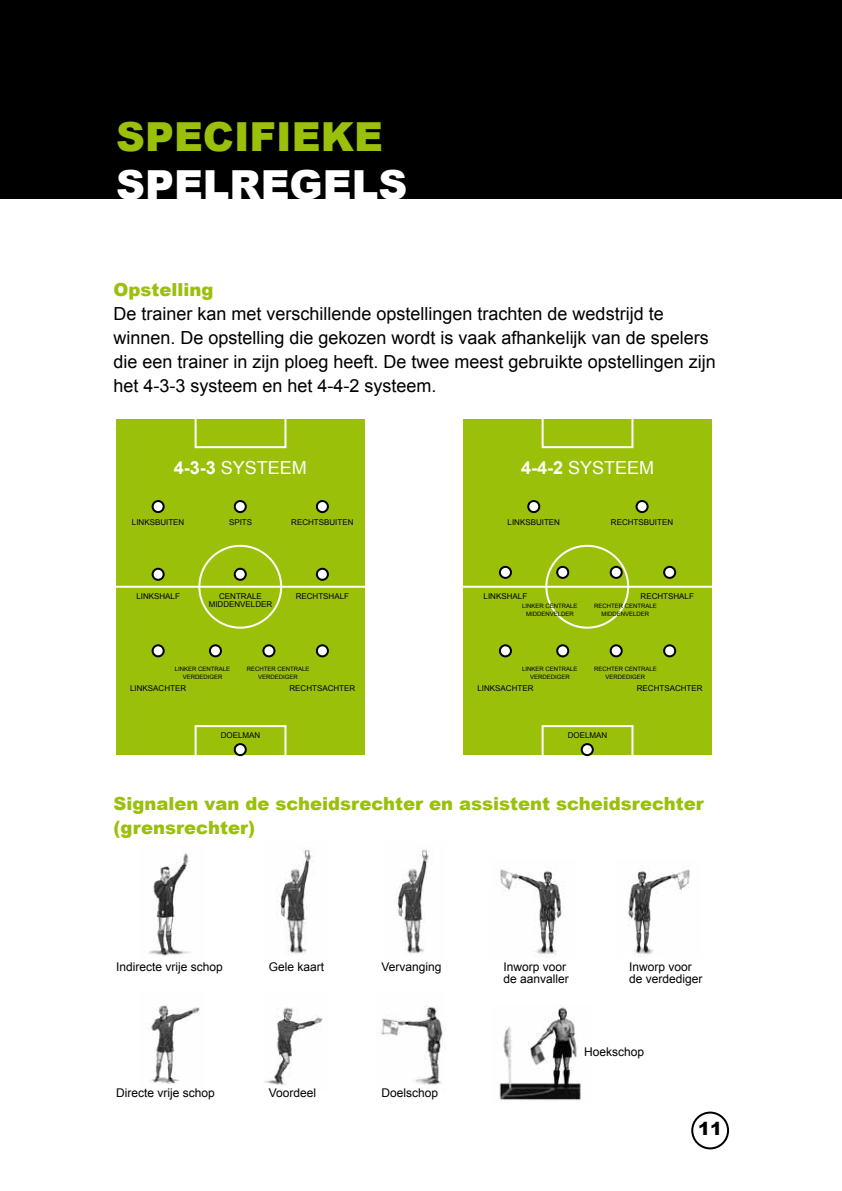
<style>
.page{position:relative;width:842px;height:1191px;background:#fff}
.page>*{position:absolute;margin:0;border:0;box-sizing:border-box;transform-origin:0 0}
.t1{font:900 40px "Arial";color:#9ac00a}
.t2{font:900 40px "Arial";color:#fff}
.t3{font:18px/24px "Arial";color:#000}
.t4{font:900 18px/24px "Arial";color:#9ac00a}
.t5{font:18px "Arial";color:#fff}
.t6{font:900 18px "Arial";color:#000}
.t7{font:12px/12px "Arial";color:#000}
.t8{font:8px/8px "Arial";color:#000;text-align:center}
.t9{font:6px/8px "Arial";color:#000;text-align:center}
.s1{font-weight:700}
</style>
<div class="page">
<img style="left:264px;top:1007px;width:59px;height:78px">
<img style="left:499px;top:1005px;width:82px;height:96px">
<img style="left:381px;top:1006px;width:62px;height:79px">
<img style="left:500px;top:869px;width:62px;height:86px">
<img style="left:628px;top:869px;width:62px;height:88px">
<div style="left:0;top:0;width:842px;height:198px;background:#000"></div>
<div style="left:116px;top:419px;width:248px;height:335px;background:#9ac00a"></div>
<div style="left:463px;top:419px;width:248px;height:335px;background:#9ac00a"></div>
<div style="left:195px;top:412px;width:91px;height:36px;border:2px solid #fff"></div>
<div style="left:542px;top:412px;width:91px;height:36px;border:2px solid #fff"></div>
<div style="left:195px;top:725px;width:91px;height:36px;border:2px solid #fff"></div>
<div style="left:542px;top:725px;width:91px;height:36px;border:2px solid #fff"></div>
<div style="left:198px;top:545px;width:84px;height:83px;border:2px solid #fff;border-radius:50%"></div>
<div style="left:545px;top:545px;width:84px;height:83px;border:2px solid #fff;border-radius:50%"></div>
<hr style="left:108px;top:586px;width:265px;height:2px;background:#fff">
<hr style="left:455px;top:586px;width:265px;height:2px;background:#fff">
<div style="left:235px;top:501px;width:11px;height:11px;background:#fff;border-radius:50%"></div>
<div style="left:234px;top:500px;width:13px;height:13px;border:2px solid #000;border-radius:50%"></div>
<div style="left:235px;top:569px;width:11px;height:11px;background:#fff;border-radius:50%"></div>
<div style="left:234px;top:568px;width:13px;height:13px;border:2px solid #000;border-radius:50%"></div>
<div style="left:235px;top:744px;width:11px;height:11px;background:#fff;border-radius:50%"></div>
<div style="left:234px;top:743px;width:13px;height:13px;border:2px solid #000;border-radius:50%"></div>
<div style="left:582px;top:744px;width:11px;height:11px;background:#fff;border-radius:50%"></div>
<div style="left:581px;top:743px;width:13px;height:13px;border:2px solid #000;border-radius:50%"></div>
<div style="left:153px;top:501px;width:11px;height:11px;background:#fff;border-radius:50%"></div>
<div style="left:152px;top:500px;width:13px;height:13px;border:2px solid #000;border-radius:50%"></div>
<div style="left:528px;top:501px;width:11px;height:11px;background:#fff;border-radius:50%"></div>
<div style="left:527px;top:500px;width:13px;height:13px;border:2px solid #000;border-radius:50%"></div>
<div style="left:153px;top:569px;width:11px;height:11px;background:#fff;border-radius:50%"></div>
<div style="left:152px;top:568px;width:13px;height:13px;border:2px solid #000;border-radius:50%"></div>
<div style="left:153px;top:645px;width:11px;height:11px;background:#fff;border-radius:50%"></div>
<div style="left:152px;top:644px;width:13px;height:13px;border:2px solid #000;border-radius:50%"></div>
<div style="left:500px;top:645px;width:11px;height:11px;background:#fff;border-radius:50%"></div>
<div style="left:499px;top:644px;width:13px;height:13px;border:2px solid #000;border-radius:50%"></div>
<div style="left:500px;top:567px;width:11px;height:11px;background:#fff;border-radius:50%"></div>
<div style="left:499px;top:566px;width:13px;height:13px;border:2px solid #000;border-radius:50%"></div>
<div style="left:210px;top:645px;width:11px;height:11px;background:#fff;border-radius:50%"></div>
<div style="left:209px;top:644px;width:13px;height:13px;border:2px solid #000;border-radius:50%"></div>
<div style="left:557px;top:645px;width:11px;height:11px;background:#fff;border-radius:50%"></div>
<div style="left:556px;top:644px;width:13px;height:13px;border:2px solid #000;border-radius:50%"></div>
<div style="left:557px;top:567px;width:11px;height:11px;background:#fff;border-radius:50%"></div>
<div style="left:556px;top:566px;width:13px;height:13px;border:2px solid #000;border-radius:50%"></div>
<div style="left:263px;top:645px;width:11px;height:11px;background:#fff;border-radius:50%"></div>
<div style="left:262px;top:644px;width:13px;height:13px;border:2px solid #000;border-radius:50%"></div>
<div style="left:611px;top:645px;width:11px;height:11px;background:#fff;border-radius:50%"></div>
<div style="left:610px;top:644px;width:13px;height:13px;border:2px solid #000;border-radius:50%"></div>
<div style="left:611px;top:567px;width:11px;height:11px;background:#fff;border-radius:50%"></div>
<div style="left:610px;top:566px;width:13px;height:13px;border:2px solid #000;border-radius:50%"></div>
<div style="left:317px;top:501px;width:11px;height:11px;background:#fff;border-radius:50%"></div>
<div style="left:316px;top:500px;width:13px;height:13px;border:2px solid #000;border-radius:50%"></div>
<div style="left:636px;top:501px;width:12px;height:11px;background:#fff;border-radius:50%"></div>
<div style="left:635px;top:500px;width:14px;height:13px;border:2px solid #000;border-radius:50%"></div>
<div style="left:317px;top:569px;width:11px;height:11px;background:#fff;border-radius:50%"></div>
<div style="left:316px;top:568px;width:13px;height:13px;border:2px solid #000;border-radius:50%"></div>
<div style="left:317px;top:645px;width:11px;height:11px;background:#fff;border-radius:50%"></div>
<div style="left:316px;top:644px;width:13px;height:13px;border:2px solid #000;border-radius:50%"></div>
<div style="left:664px;top:645px;width:11px;height:11px;background:#fff;border-radius:50%"></div>
<div style="left:663px;top:644px;width:13px;height:13px;border:2px solid #000;border-radius:50%"></div>
<div style="left:664px;top:567px;width:11px;height:11px;background:#fff;border-radius:50%"></div>
<div style="left:663px;top:566px;width:13px;height:13px;border:2px solid #000;border-radius:50%"></div>
<img style="left:149px;top:853px;width:42px;height:103px">
<img style="left:151px;top:1005px;width:49px;height:79px">
<img style="left:276px;top:849px;width:35px;height:105px">
<img style="left:397px;top:849px;width:32px;height:105px">
<div style="left:691px;top:1111px;width:38px;height:38px;border:2px solid #000;border-radius:50%"></div>
<h1 class="t1" style="left:116px;top:108px;width:268px">SPECIFIEKE</h1>
<h1 class="t2" style="left:116px;top:156px;width:293px">SPELREGELS</h1>
<p class="t4" style="left:113px;top:277px;width:101px">Opstelling</p>
<p class="t3" style="left:113px;top:302px;width:604px">De trainer kan met verschillende opstellingen trachten de wedstrijd te winnen. De opstelling die gekozen wordt is vaak afhankelijk van de spelers die een trainer in zijn ploeg heeft. De twee meest gebruikte opstellingen zijn het 4-3-3 systeem en het 4-4-2 systeem.</p>
<p class="t5" style="left:174px;top:456px;width:135px"><span class="s1">4-3-3</span> SYSTEEM</p>
<p class="t5" style="left:521px;top:456px;width:135px"><span class="s1">4-4-2</span> SYSTEEM</p>
<p class="t8" style="left:229px;top:518px;width:25px">SPITS</p>
<p class="t8" style="left:291px;top:518px;width:64px">RECHTSBUITEN</p>
<p class="t8" style="left:611px;top:518px;width:64px">RECHTSBUITEN</p>
<p class="t8" style="left:132px;top:518px;width:54px">LINKSBUITEN</p>
<p class="t8" style="left:507px;top:518px;width:54px">LINKSBUITEN</p>
<p class="t8" style="left:296px;top:592px;width:55px">RECHTSHALF</p>
<p class="t8" style="left:641px;top:592px;width:55px">RECHTSHALF</p>
<p class="t8" style="left:136px;top:592px;width:45px">LINKSHALF</p>
<p class="t8" style="left:484px;top:592px;width:45px">LINKSHALF</p>
<p class="t8" style="left:209px;top:592px;width:65px">CENTRALE<br>MIDDENVELDER</p>
<p class="t9" style="left:522px;top:602px;width:57px">LINKER CENTRALE<br>MIDDENVELDER</p>
<p class="t9" style="left:594px;top:602px;width:64px">RECHTER CENTRALE<br>MIDDENVELDER</p>
<p class="t9" style="left:175px;top:665px;width:57px">LINKER CENTRALE<br>VERDEDIGER</p>
<p class="t9" style="left:522px;top:665px;width:57px">LINKER CENTRALE<br>VERDEDIGER</p>
<p class="t9" style="left:247px;top:665px;width:64px">RECHTER CENTRALE<br>VERDEDIGER</p>
<p class="t9" style="left:594px;top:665px;width:64px">RECHTER CENTRALE<br>VERDEDIGER</p>
<p class="t8" style="left:289px;top:684px;width:67px">RECHTSACHTER</p>
<p class="t8" style="left:637px;top:684px;width:67px">RECHTSACHTER</p>
<p class="t8" style="left:130px;top:684px;width:58px">LINKSACHTER</p>
<p class="t8" style="left:477px;top:684px;width:58px">LINKSACHTER</p>
<p class="t8" style="left:221px;top:731px;width:41px">DOELMAN</p>
<p class="t8" style="left:568px;top:731px;width:41px">DOELMAN</p>
<p class="t4" style="left:113px;top:791px;width:592px">Signalen van de scheidsrechter en assistent scheidsrechter (grensrechter)</p>
<p class="t7" style="left:116px;top:960px;width:108px">Indirecte vrije schop</p>
<p class="t7" style="left:269px;top:960px;width:57px">Gele kaart</p>
<p class="t7" style="left:381px;top:960px;width:62px">Vervanging</p>
<p class="t7" style="left:504px;top:960px;width:67px">Inworp voor de aanvaller</p>
<p class="t7" style="left:629px;top:960px;width:75px">Inworp voor de verdediger</p>
<p class="t7" style="left:584px;top:1045px;width:62px">Hoekschop</p>
<p class="t7" style="left:116px;top:1086px;width:100px">Directe vrije schop</p>
<p class="t7" style="left:269px;top:1086px;width:49px">Voordeel</p>
<p class="t7" style="left:381px;top:1086px;width:58px">Doelschop</p>
<p class="t6" style="left:698px;top:1116px;width:26px">11</p>
</div>
